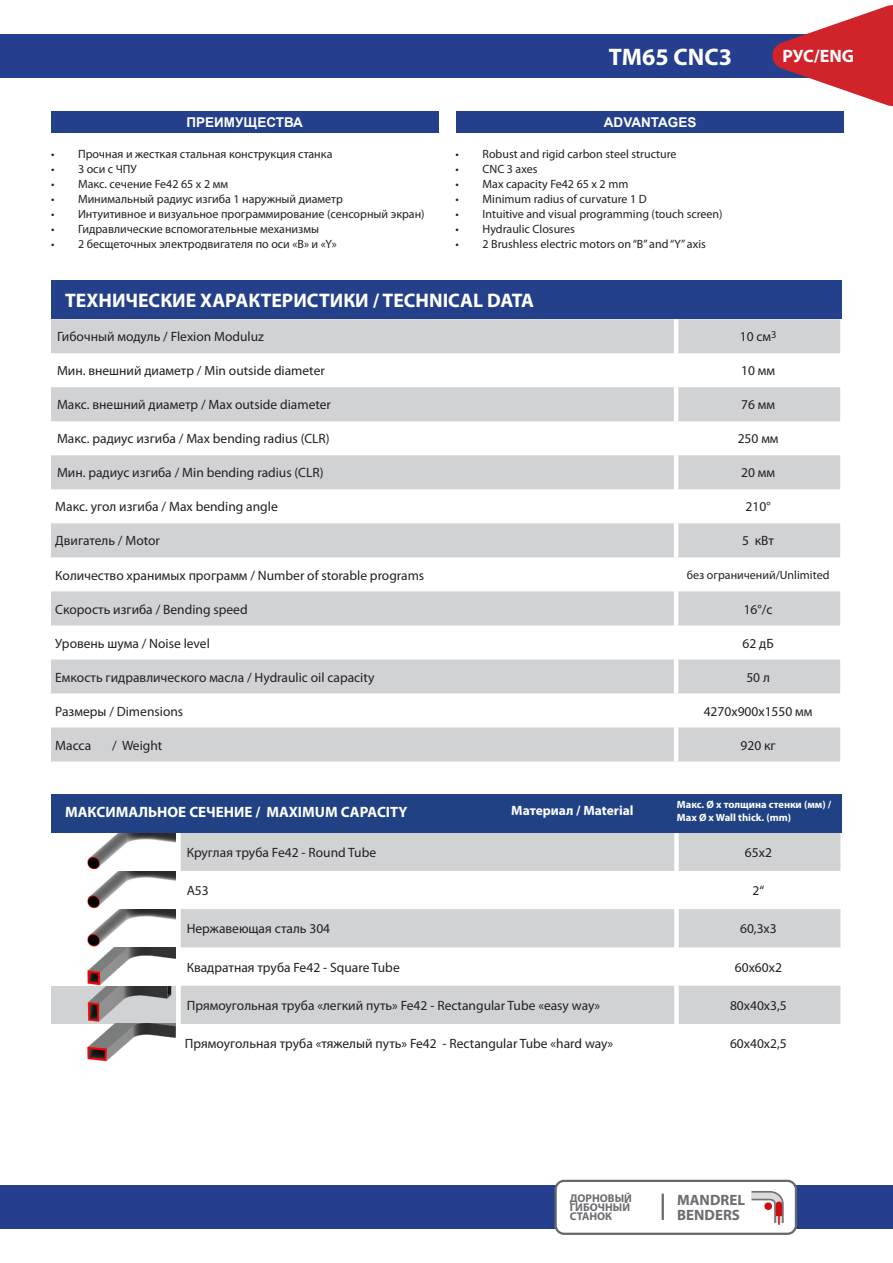
<style>
.page{position:relative;width:893px;height:1263px;background:#fff}
.page>*{position:absolute;margin:0;border:0;box-sizing:border-box;transform-origin:0 0}
.t1{font:700 24px "Myriad Pro";color:#fff}
.t2{font:700 19.65px "Myriad Pro";color:#fff}
.t3{font:700 18px "Myriad Pro";letter-spacing:-.005em;color:#fff}
.t4{font:700 15px "Myriad Pro";color:#fff}
.t5{font:700 15px/15px "Myriad Pro";color:#6c6d70}
.t6{font:13.5px "Myriad Pro";color:#231f20}
.t7{font:700 13.5px "Arial";color:#fff}
.t8{font:700 13.5px "Myriad Pro";color:#fff}
.t9{font:13.2px "Myriad Pro";color:#231f20}
.t10{font:12px "Myriad Pro";color:#231f20}
.t11{font:700 11.25px/9px "Myriad Pro";color:#6c6d70}
.t12{font:700 10.5px/13.5px "Myriad Pro";color:#fff}
</style>
<div class="page">
<div style="left:0;top:1186px;width:893px;height:43px;background:#253f8e"></div>
<div style="left:0;top:34px;width:858px;height:43px;background:#253f8e"></div>
<svg style="left:769px;top:5px;width:124px;height:102px"></svg>
<div style="left:556px;top:1181px;width:240px;height:53px;background:#fff;border-radius:9px"></div>
<div style="left:554px;top:1180px;width:243px;height:55px;border:2px solid #666969;border-radius:9px"></div>
<hr style="left:662px;top:1193px;width:2px;height:27px;background:#666969">
<img style="left:751px;top:1190px;width:33px;height:35px">
<div style="left:51px;top:111px;width:387px;height:22px;background:#24408a"></div>
<div style="left:456px;top:111px;width:388px;height:22px;background:#24408a"></div>
<div style="left:51px;top:281px;width:791px;height:38px;background:#24408a"></div>
<svg style="left:51px;top:319px;width:789px;height:442px;fill:#d1d2d4"></svg>
<hr style="left:674px;top:319px;width:4px;height:34px;background:#fff">
<hr style="left:674px;top:353px;width:4px;height:34px;background:#fff">
<hr style="left:674px;top:387px;width:4px;height:34px;background:#fff">
<hr style="left:674px;top:421px;width:4px;height:34px;background:#fff">
<hr style="left:674px;top:455px;width:4px;height:34px;background:#fff">
<hr style="left:674px;top:489px;width:4px;height:34px;background:#fff">
<hr style="left:674px;top:523px;width:4px;height:34px;background:#fff">
<hr style="left:674px;top:557px;width:4px;height:34px;background:#fff">
<hr style="left:674px;top:591px;width:4px;height:34px;background:#fff">
<hr style="left:674px;top:625px;width:4px;height:34px;background:#fff">
<hr style="left:674px;top:659px;width:4px;height:34px;background:#fff">
<hr style="left:674px;top:693px;width:4px;height:34px;background:#fff">
<hr style="left:674px;top:727px;width:4px;height:34px;background:#fff">
<svg style="left:181px;top:832px;width:659px;height:192px;fill:#d1d2d4"></svg>
<div style="left:674px;top:832px;width:5px;height:39px;background:#fff"></div>
<div style="left:674px;top:871px;width:5px;height:38px;background:#fff"></div>
<div style="left:674px;top:909px;width:5px;height:38px;background:#fff"></div>
<div style="left:674px;top:947px;width:5px;height:39px;background:#fff"></div>
<div style="left:674px;top:986px;width:5px;height:38px;background:#fff"></div>
<img style="left:51px;top:832px;width:125px;height:230px">
<svg style="left:51px;top:910px;width:125px;height:37px"></svg>
<svg style="left:51px;top:986px;width:125px;height:37px;background:#b2aeaf"></svg>
<div style="left:51px;top:794px;width:791px;height:38px;background:#204285"></div>
<p class="t7" style="left:187px;top:113px;width:118px">ПРЕИМУЩЕСТВА</p>
<p class="t10" style="left:51px;top:147px;width:283px">• Прочная и жесткая стальная конструкция станка</p>
<p class="t10" style="left:51px;top:162px;width:87px">• 3 оси с ЧПУ</p>
<p class="t10" style="left:51px;top:177px;width:179px">• Макс. сечение Fe42 65 x 2 мм</p>
<p class="t10" style="left:51px;top:192px;width:293px">• Минимальный радиус изгиба 1 наружный диаметр</p>
<p class="t10" style="left:51px;top:207px;width:375px">• Интуитивное и визуальное программирование (сенсорный экран)</p>
<p class="t10" style="left:51px;top:222px;width:269px">• Гидравлические вспомогательные механизмы</p>
<p class="t10" style="left:51px;top:237px;width:287px">• 2 бесщеточных электродвигателя по оси «B» и «Y»</p>
<h1 class="t1" style="left:609px;top:42px;width:125px">TM65 CNC3</h1>
<p class="t7" style="left:604px;top:113px;width:94px">ADVANTAGES</p>
<p class="t10" style="left:455px;top:147px;width:223px">• Robust and rigid carbon steel structure</p>
<p class="t10" style="left:455px;top:162px;width:83px">• CNC 3 axes</p>
<p class="t10" style="left:455px;top:177px;width:174px">• Max capacity Fe42 65 x 2 mm</p>
<p class="t10" style="left:455px;top:192px;width:193px">• Minimum radius of curvature 1 D</p>
<p class="t10" style="left:455px;top:207px;width:269px">• Intuitive and visual programming (touch screen)</p>
<p class="t10" style="left:455px;top:222px;width:121px">• Hydraulic Closures</p>
<p class="t10" style="left:455px;top:237px;width:252px">• 2 Brushless electric motors on “B” and “Y” axis</p>
<h3 class="t3" style="left:782px;top:45px;width:73px">РУС/ENG</h3>
<h2 class="t2" style="left:65px;top:288px;width:470px">ТЕХНИЧЕСКИЕ ХАРАКТЕРИСТИКИ / TECHNICAL DATA</h2>
<p class="t6" style="left:57px;top:328px;width:208px">Гибочный модуль / Flexion Moduluz</p>
<p class="t6" style="left:740px;top:328px;width:38px">10 см<sup>3</sup></p>
<p class="t9" style="left:57px;top:363px;width:269px">Мин. внешний диаметр / Min outside diameter</p>
<p class="t6" style="left:741px;top:362px;width:35px">10 мм</p>
<p class="t6" style="left:57px;top:396px;width:275px">Макс. внешний диаметр / Max outside diameter</p>
<p class="t6" style="left:741px;top:396px;width:35px">76 мм</p>
<p class="t6" style="left:57px;top:431px;width:274px">Макс. радиус изгиба / Max bending radius (CLR)</p>
<p class="t6" style="left:738px;top:431px;width:42px">250 мм</p>
<p class="t6" style="left:57px;top:465px;width:268px">Мин. радиус изгиба / Min bending radius (CLR)</p>
<p class="t6" style="left:741px;top:465px;width:35px">20 мм</p>
<p class="t6" style="left:55px;top:499px;width:224px">Макс. угол изгиба / Max bending angle</p>
<p class="t6" style="left:746px;top:499px;width:27px">210°</p>
<p class="t6" style="left:55px;top:533px;width:106px">Двигатель / Motor</p>
<p class="t6" style="left:742px;top:533px;width:33px">5 кВт</p>
<p class="t6" style="left:55px;top:567px;width:370px">Количество хранимых программ / Number of storable programs</p>
<p class="t10" style="left:687px;top:567px;width:144px">без ограничений/Unlimited</p>
<p class="t6" style="left:55px;top:601px;width:194px">Скорость изгиба / Bending speed</p>
<p class="t6" style="left:744px;top:601px;width:30px">16°/с</p>
<p class="t6" style="left:55px;top:635px;width:156px">Уровень шума / Noise level</p>
<p class="t6" style="left:742px;top:635px;width:33px">62 дБ</p>
<p class="t6" style="left:55px;top:669px;width:321px">Емкость гидравлического масла / Hydraulic oil capacity</p>
<p class="t6" style="left:746px;top:669px;width:25px">50 л</p>
<p class="t6" style="left:55px;top:703px;width:129px">Размеры / Dimensions</p>
<p class="t6" style="left:704px;top:703px;width:110px">4270x900x1550 мм</p>
<p class="t6" style="left:55px;top:737px;width:37px">Масса</p>
<p class="t6" style="left:112px;top:737px;width:52px">/ Weight</p>
<p class="t6" style="left:740px;top:737px;width:37px">920 кг</p>
<p class="t4" style="left:65px;top:802px;width:344px">МАКСИМАЛЬНОЕ СЕЧЕНИЕ / MAXIMUM CAPACITY</p>
<p class="t8" style="left:511px;top:801px;width:124px">Материал / Material</p>
<p class="t12" style="left:677px;top:797px;width:156px">Макс. Ø х толщина стенки (мм) /<br>Max Ø x Wall thick. (mm)</p>
<p class="t6" style="left:187px;top:844px;width:191px">Круглая труба Fe42 - Round Tube</p>
<p class="t6" style="left:745px;top:844px;width:29px">65x2</p>
<p class="t6" style="left:187px;top:882px;width:24px">A53</p>
<p class="t6" style="left:753px;top:882px;width:13px">2“</p>
<p class="t6" style="left:187px;top:920px;width:145px">Нержавеющая сталь 304</p>
<p class="t6" style="left:740px;top:920px;width:38px">60,3x3</p>
<p class="t6" style="left:187px;top:959px;width:215px">Квадратная труба Fe42 - Square Tube</p>
<p class="t6" style="left:735px;top:959px;width:49px">60x60x2</p>
<p class="t6" style="left:187px;top:997px;width:415px">Прямоугольная труба «легкий путь» Fe42 - Rectangular Tube «easy way»</p>
<p class="t6" style="left:730px;top:997px;width:58px">80x40x3,5</p>
<p class="t6" style="left:185px;top:1035px;width:430px">Прямоугольная труба «тяжелый путь» Fe42 - Rectangular Tube «hard way»</p>
<p class="t6" style="left:730px;top:1035px;width:58px">60x40x2,5</p>
<p class="t11" style="left:570px;top:1193px;width:64px">ДОРНОВЫЙ<br>ГИБОЧНЫЙ<br>СТАНОК</p>
<p class="t5" style="left:677px;top:1192px;width:69px">MANDREL<br>BENDERS</p>
</div>
